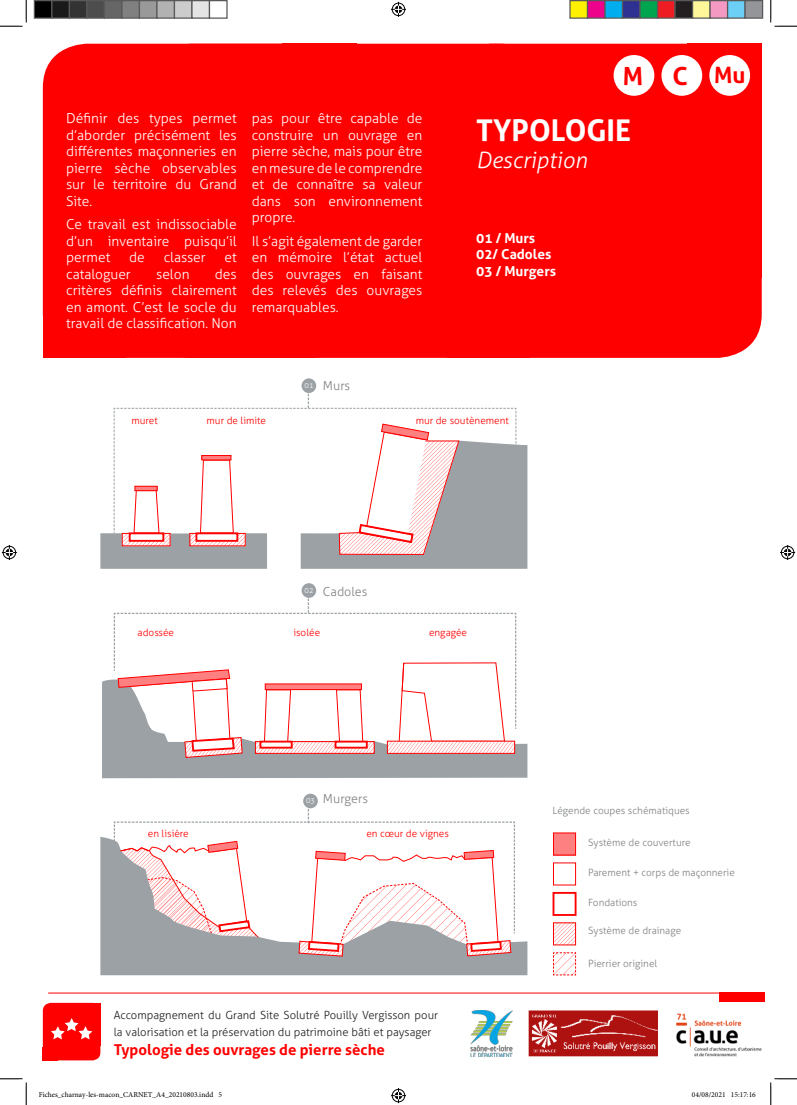
<style>
.page{position:relative;width:797px;height:1105px;background:#fff}
.page>*{position:absolute;margin:0;border:0;box-sizing:border-box;transform-origin:0 0}
.t1{font:700 30px "Aller";color:#fff}
.t2{font:700 25px "Aller";color:#f00}
.t3{font:italic 300 22.5px "Aller";color:#fff}
.t4{font:700 15px "Aller";color:#f00}
.t5{font:300 13.75px/16.5px "Aller";color:#fff;text-align:justify}
.t6{font:700 13.75px/16.5px "Aller";color:#fff}
.t7{font:300 12.5px "Aller";color:#808285}
.t8{font:300 11.25px/17.5px "Aller";color:#231f20}
.t9{font:300 10px "Aller";color:#808285}
.t10{font:300 10px "Aller";color:#f00}
.t11{font:7.5px "Minion Pro";color:#000}
.t12{font:300 7.5px "Aller";color:#fff}
.s1{font-size:22.5px}
</style>
<div class="page">
<img style="left:676px;top:1013px;width:86px;height:44px">
<img style="left:529px;top:1010px;width:128px;height:46px">
<img style="left:470px;top:1011px;width:42px;height:45px">
<svg style="left:100px;top:837px;width:427px;height:138px;background:#a7acaf"></svg>
<div style="left:447px;top:44px;width:314px;height:314px;background:#f00;border-radius:44px"></div>
<div style="left:687px;top:44px;width:74px;height:234px;background:#f00"></div>
<div style="left:43px;top:44px;width:314px;height:314px;background:#f00;border-radius:44px"></div>
<div style="left:43px;top:283px;width:83px;height:75px;background:#f00"></div>
<div style="left:147px;top:44px;width:396px;height:314px;background:#f00;border-radius:44px"></div>
<div style="left:719px;top:993px;width:45px;height:9px;background:#f00"></div>
<div style="left:613px;top:55px;width:41px;height:41px;background:#fff;border-radius:50%"></div>
<div style="left:661px;top:55px;width:41px;height:41px;background:#fff;border-radius:50%"></div>
<div style="left:709px;top:55px;width:41px;height:41px;background:#fff;border-radius:50%"></div>
<div style="left:43px;top:1003px;width:57px;height:57px;background:#f00;border-radius:8px"></div>
<div style="left:87px;top:1003px;width:13px;height:43px;background:#f00"></div>
<div style="left:43px;top:1047px;width:15px;height:13px;background:#f00"></div>
<svg style="left:51px;top:1018px;width:41px;height:21px"></svg>
<hr style="left:48px;top:993px;width:689px;height:1px;background:#f00">
<svg style="left:100px;top:441px;width:427px;height:128px;fill:#9ba1a4"></svg>
<div style="left:303px;top:794px;width:15px;height:14px;background:#9ba1a4;border-radius:50%"></div>
<svg style="left:102px;top:679px;width:425px;height:99px;background:#a2a7aa"></svg>
<div style="left:301px;top:583px;width:15px;height:15px;background:#9ba1a4;border-radius:50%"></div>
<div style="left:301px;top:378px;width:15px;height:15px;background:#9ba1a4;border-radius:50%"></div>
<svg style="left:114px;top:394px;width:402px;height:161px"></svg>
<svg style="left:114px;top:598px;width:402px;height:160px"></svg>
<div style="left:387px;top:741px;width:128px;height:13px;border:1px solid #f00"></div>
<svg style="left:114px;top:809px;width:401px;height:148px"></svg>
<div style="left:553px;top:833px;width:22px;height:22px;background:#ff8080"></div>
<div style="left:553px;top:832px;width:23px;height:23px;border:1px solid #f00"></div>
<div style="left:553px;top:862px;width:23px;height:23px;border:1px solid #f00"></div>
<div style="left:552px;top:892px;width:24px;height:24px;border:2px solid #f00"></div>
<svg style="left:555px;top:924px;width:19px;height:19px"></svg>
<div style="left:553px;top:922px;width:23px;height:23px;border:1px solid #f00"></div>
<svg style="left:553px;top:952px;width:23px;height:24px"></svg>
<svg style="left:0;top:0;width:27px;height:27px"></svg>
<svg style="left:0;top:1078px;width:27px;height:27px"></svg>
<svg style="left:770px;top:0;width:27px;height:27px"></svg>
<svg style="left:770px;top:1078px;width:27px;height:27px"></svg>
<svg style="left:391px;top:2px;width:15px;height:15px"></svg>
<svg style="left:391px;top:1088px;width:15px;height:15px"></svg>
<svg style="left:2px;top:545px;width:15px;height:15px"></svg>
<svg style="left:780px;top:545px;width:15px;height:15px"></svg>
<div style="left:34px;top:1px;width:18px;height:17px;background:#000"></div>
<div style="left:34px;top:0;width:19px;height:19px;border:1px solid #595959"></div>
<div style="left:52px;top:1px;width:17px;height:17px;background:#191919"></div>
<div style="left:51px;top:0;width:19px;height:19px;border:1px solid #595959"></div>
<div style="left:69px;top:1px;width:18px;height:17px;background:#333"></div>
<div style="left:69px;top:0;width:19px;height:19px;border:1px solid #595959"></div>
<div style="left:87px;top:1px;width:17px;height:17px;background:#4d4d4d"></div>
<div style="left:86px;top:0;width:19px;height:19px;border:1px solid #595959"></div>
<div style="left:104px;top:1px;width:18px;height:17px;background:#666"></div>
<div style="left:104px;top:0;width:19px;height:19px;border:1px solid #595959"></div>
<div style="left:122px;top:1px;width:17px;height:17px;background:#808080"></div>
<div style="left:121px;top:0;width:19px;height:19px;border:1px solid #595959"></div>
<div style="left:139px;top:1px;width:18px;height:17px;background:#999"></div>
<div style="left:139px;top:0;width:19px;height:19px;border:1px solid #595959"></div>
<div style="left:157px;top:1px;width:17px;height:17px;background:#b2b2b2"></div>
<div style="left:156px;top:0;width:19px;height:19px;border:1px solid #595959"></div>
<div style="left:174px;top:1px;width:18px;height:17px;background:#ccc"></div>
<div style="left:174px;top:0;width:19px;height:19px;border:1px solid #595959"></div>
<div style="left:192px;top:1px;width:17px;height:17px;background:#e5e5e5"></div>
<div style="left:191px;top:0;width:19px;height:19px;border:1px solid #595959"></div>
<div style="left:209px;top:0;width:19px;height:19px;border:1px solid #595959"></div>
<div style="left:570px;top:1px;width:17px;height:17px;background:#fff101"></div>
<div style="left:569px;top:0;width:19px;height:19px;border:1px solid #595959"></div>
<div style="left:587px;top:1px;width:18px;height:17px;background:#ed028c"></div>
<div style="left:587px;top:0;width:18px;height:19px;border:1px solid #595959"></div>
<div style="left:605px;top:1px;width:17px;height:17px;background:#00aeef"></div>
<div style="left:604px;top:0;width:19px;height:19px;border:1px solid #595959"></div>
<div style="left:622px;top:1px;width:18px;height:17px;background:#2e3092"></div>
<div style="left:622px;top:0;width:18px;height:19px;border:1px solid #595959"></div>
<div style="left:640px;top:1px;width:17px;height:17px;background:#00a54f"></div>
<div style="left:639px;top:0;width:19px;height:19px;border:1px solid #595959"></div>
<div style="left:657px;top:1px;width:18px;height:17px;background:#ee1d23"></div>
<div style="left:657px;top:0;width:18px;height:19px;border:1px solid #595959"></div>
<div style="left:675px;top:1px;width:17px;height:17px;background:#231f20"></div>
<div style="left:674px;top:0;width:19px;height:19px;border:1px solid #595959"></div>
<div style="left:692px;top:1px;width:18px;height:17px;background:#fff79a"></div>
<div style="left:692px;top:0;width:18px;height:19px;border:1px solid #595959"></div>
<div style="left:710px;top:1px;width:17px;height:17px;background:#f499c2"></div>
<div style="left:709px;top:0;width:19px;height:19px;border:1px solid #595959"></div>
<div style="left:727px;top:1px;width:18px;height:17px;background:#6bcff6"></div>
<div style="left:727px;top:0;width:18px;height:19px;border:1px solid #595959"></div>
<div style="left:745px;top:1px;width:17px;height:17px;background:#939598"></div>
<div style="left:744px;top:0;width:19px;height:19px;border:1px solid #595959"></div>
<p class="t5" style="left:66px;top:110px;width:172px">Définir des types permet d’aborder précisément les différentes maçonneries en pierre sèche observables sur le territoire du Grand Site.</p>
<p class="t5" style="left:66px;top:218px;width:172px">Ce travail est indissociable d’un inventaire puisqu’il permet</p>
<p class="t5" style="left:129px;top:251px;width:17px">de</p>
<p class="t5" style="left:164px;top:251px;width:43px">classer</p>
<p class="t5" style="left:224px;top:251px;width:14px">et</p>
<p class="t5" style="left:66px;top:267px;width:66px">cataloguer</p>
<p class="t5" style="left:156px;top:267px;width:35px">selon</p>
<p class="t5" style="left:66px;top:267px;width:172px;text-indent:149px">des critères définis clairement en amont. C’est le socle du travail de classification. Non</p>
<p class="t5" style="left:252px;top:112px;width:172px">pas pour être capable de construire un ouvrage en pierre sèche, mais pour être en mesure de le comprendre et de connaître sa valeur dans son environnement propre.</p>
<p class="t5" style="left:252px;top:234px;width:172px">Il s’agit également de garder en mémoire l’état actuel des ouvrages en faisant des relevés des ouvrages remarquables.</p>
<p class="t12" style="left:304px;top:382px;width:11px">01</p>
<p class="t7" style="left:323px;top:380px;width:29px">Murs</p>
<h2 class="t2" style="left:623px;top:66px;width:124px">MC<span class="s1">Mu</span></h2>
<h1 class="t1" style="left:476px;top:119px;width:156px">TYPOLOGIE</h1>
<h3 class="t3" style="left:476px;top:152px;width:113px">Description</h3>
<p class="t6" style="left:476px;top:231px;width:81px">01 / Murs<br>02/ Cadoles<br>03 / Murgers</p>
<p class="t10" style="left:131px;top:417px;width:28px">muret</p>
<p class="t10" style="left:207px;top:417px;width:61px">mur de limite</p>
<p class="t10" style="left:415px;top:417px;width:95px">mur de soutènement</p>
<p class="t12" style="left:304px;top:587px;width:11px">02</p>
<p class="t7" style="left:323px;top:586px;width:46px">Cadoles</p>
<p class="t10" style="left:138px;top:628px;width:38px">adossée</p>
<p class="t10" style="left:293px;top:628px;width:28px">isolée</p>
<p class="t10" style="left:429px;top:628px;width:40px">engagée</p>
<p class="t10" style="left:148px;top:830px;width:42px">en lisière</p>
<p class="t12" style="left:306px;top:798px;width:11px">03</p>
<p class="t7" style="left:323px;top:794px;width:47px">Murgers</p>
<p class="t10" style="left:366px;top:830px;width:84px">en cœur de vignes</p>
<p class="t8" style="left:114px;top:1007px;width:326px">Accompagnement du Grand Site Solutré Pouilly Vergisson pour la valorisation et la préservation du patrimoine bâti et paysager</p>
<p class="t4" style="left:114px;top:1044px;width:273px">Typologie des ouvrages de pierre sèche</p>
<p class="t9" style="left:552px;top:807px;width:139px">Légende coupes schématiques</p>
<p class="t9" style="left:588px;top:839px;width:104px">Système de couverture</p>
<p class="t9" style="left:588px;top:866px;width:148px">Parement + corps de maçonnerie</p>
<p class="t9" style="left:588px;top:898px;width:51px">Fondations</p>
<p class="t9" style="left:588px;top:926px;width:95px">Système de drainage</p>
<p class="t9" style="left:588px;top:959px;width:71px">Pierrier originel</p>
<p class="t11" style="left:39px;top:1092px;width:185px">Fiches_charnay-les-macon_CARNET_A4_20210803.indd 5</p>
<p class="t11" style="left:692px;top:1092px;width:65px">04/08/2021 15:17:16</p>
</div>
